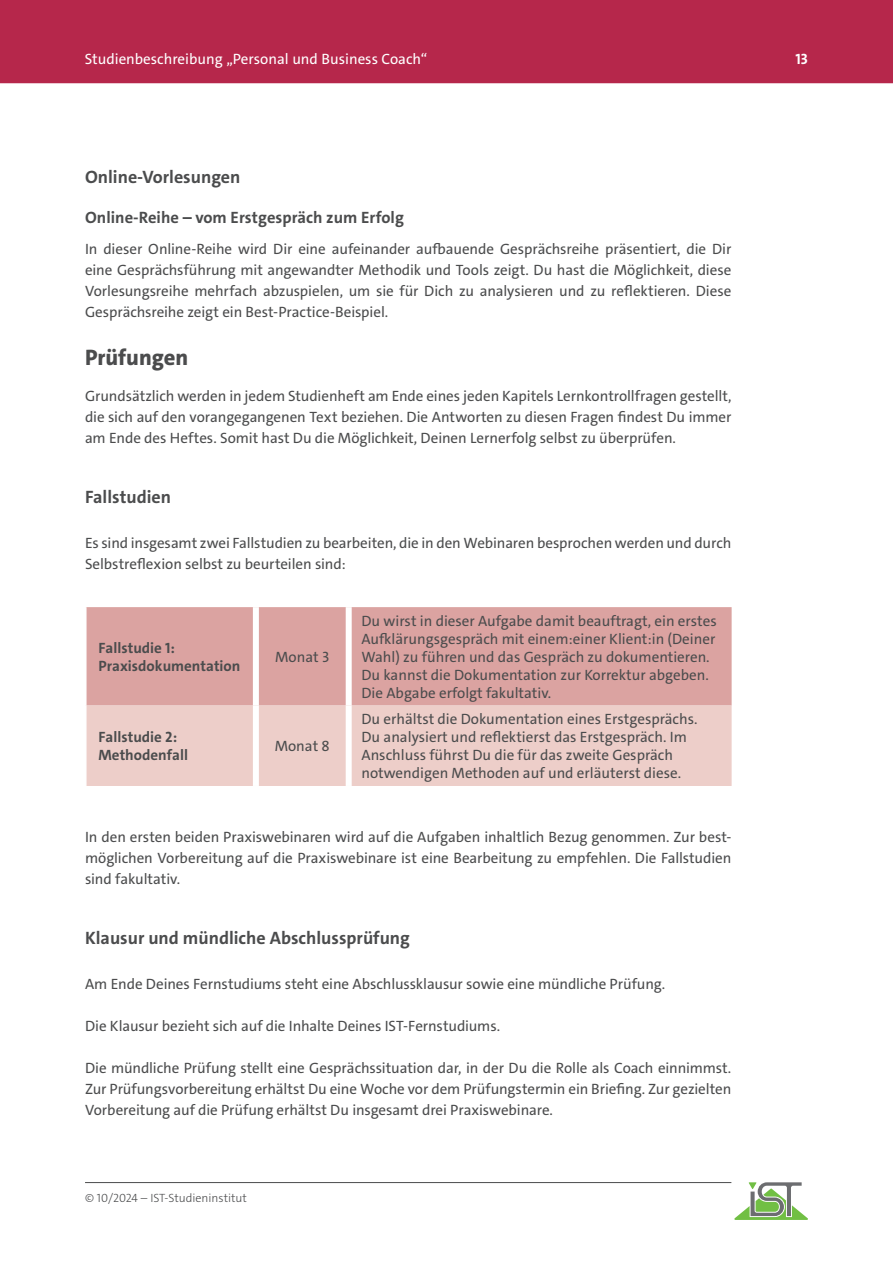
<style>
.page{position:relative;width:893px;height:1263px;background:#fff}
.page>*{position:absolute;margin:0;border:0;box-sizing:border-box;transform-origin:0 0}
.t1{font:800 22.5px "The Sans C4 s";color:#4b4c4d}
.t2{font:700 18px "The Sans C4 s";color:#4b4c4d}
.t3{font:700 16.5px "The Sans C4 s";letter-spacing:.005em;color:#4b4c4d}
.t4{font:15px/21px "The Sans C4 s";color:#4b4c4d;text-align:justify}
.t5{font:700 15px/18px "The Sans C4 s";color:#4b4c4d}
.t6{font:15px "The Sans C4 s";color:#fff}
.t7{font:700 15px "The Sans C4 s";color:#fff}
.t8{font:300 12px "The Sans C4 s";color:#4b4c4d}
</style>
<div class="page">
<hr style="left:85px;top:1182px;width:646px;height:1px;background:#4b4c4d">
<svg style="left:734px;top:1182px;width:74px;height:38px"></svg>
<div style="left:0;top:0;width:893px;height:83px;background:#b6274b"></div>
<div style="left:87px;top:607px;width:645px;height:98px;background:#dba3a1"></div>
<div style="left:87px;top:705px;width:645px;height:81px;background:#edcec9"></div>
<div style="left:253px;top:607px;width:6px;height:98px;background:#fff"></div>
<div style="left:253px;top:705px;width:6px;height:81px;background:#fff"></div>
<div style="left:346px;top:607px;width:6px;height:98px;background:#fff"></div>
<div style="left:346px;top:705px;width:6px;height:81px;background:#fff"></div>
<p class="t6" style="left:85px;top:49px;width:344px">Studienbeschreibung „Personal und Business Coach“</p>
<p class="t7" style="left:795px;top:49px;width:14px">13</p>
<p class="t2" style="left:85px;top:166px;width:157px">Online-Vorlesungen</p>
<p class="t3" style="left:85px;top:207px;width:320px">Online-Reihe – vom Erstgespräch zum Erfolg</p>
<p class="t4" style="left:85px;top:238px;width:648px">In dieser Online-Reihe wird Dir eine aufeinander aufbauende Gesprächsreihe präsentiert, die Dir eine Gesprächsführung mit angewandter Methodik und Tools zeigt. Du hast die Möglichkeit, diese Vorlesungsreihe mehrfach abzuspielen, um sie für Dich zu analysieren und zu reflektieren. Diese Gesprächsreihe zeigt ein Best-Practice-Beispiel.</p>
<h1 class="t1" style="left:85px;top:343px;width:105px">Prüfungen</h1>
<p class="t4" style="left:85px;top:385px;width:648px">Grundsätzlich werden in jedem Studienheft am Ende eines jeden Kapitels Lernkontrollfragen gestellt, die sich auf den vorangegangenen Text beziehen. Die Antworten zu diesen Fragen findest Du immer am Ende des Heftes. Somit hast Du die Möglichkeit, Deinen Lernerfolg selbst zu überprüfen.</p>
<p class="t2" style="left:85px;top:485px;width:88px">Fallstudien</p>
<p class="t4" style="left:85px;top:532px;width:648px">Es sind insgesamt zwei Fallstudien zu bearbeiten, die in den Webinaren besprochen werden und durch<br>Selbstreflexion selbst zu beurteilen sind:</p>
<p class="t5" style="left:99px;top:639px;width:143px">Fallstudie 1:<br>Praxisdokumentation</p>
<p class="t4" style="left:275px;top:646px;width:56px">Monat 3</p>
<p class="t5" style="left:99px;top:728px;width:91px">Fallstudie 2:<br>Methodenfall</p>
<p class="t4" style="left:275px;top:736px;width:57px">Monat 8</p>
<p class="t4" style="left:361px;top:612px;width:357px;line-height:18px;text-align:left">Du wirst in dieser Aufgabe damit beauftragt, ein erstes Aufklärungsgespräch mit einem:einer Klient:in (Deiner Wahl) zu führen und das Gespräch zu dokumentieren.<br>Du kannst die Dokumentation zur Korrektur abgeben.<br>Die Abgabe erfolgt fakultativ.</p>
<p class="t4" style="left:361px;top:710px;width:337px;line-height:18px;text-align:left">Du erhältst die Dokumentation eines Erstgesprächs.<br>Du analysiert und reflektierst das Erstgespräch. Im Anschluss führst Du die für das zweite Gespräch notwendigen Methoden auf und erläuterst diese.</p>
<p class="t4" style="left:85px;top:826px;width:648px">In den ersten beiden Praxiswebinaren wird auf die Aufgaben inhaltlich Bezug genommen. Zur best&shy;möglichen Vorbereitung auf die Praxiswebinare ist eine Bearbeitung zu empfehlen. Die Fallstudien sind fakultativ.</p>
<p class="t2" style="left:85px;top:926px;width:326px">Klausur und mündliche Abschlussprüfung</p>
<p class="t4" style="left:85px;top:973px;width:582px">Am Ende Deines Fernstudiums steht eine Abschlussklausur sowie eine mündliche Prüfung.</p>
<p class="t4" style="left:85px;top:1015px;width:417px">Die Klausur bezieht sich auf die Inhalte Deines IST-Fernstudiums.</p>
<p class="t4" style="left:85px;top:1057px;width:648px">Die mündliche Prüfung stellt eine Gesprächssituation dar, in der Du die Rolle als Coach einnimmst.<br>Zur Prüfungsvorbereitung erhältst Du eine Woche vor dem Prüfungstermin ein Briefing. Zur gezielten Vorbereitung auf die Prüfung erhältst Du insgesamt drei Praxiswebinare.</p>
<p class="t8" style="left:85px;top:1190px;width:163px">© 10/2024 – IST-Studieninstitut</p>
</div>
